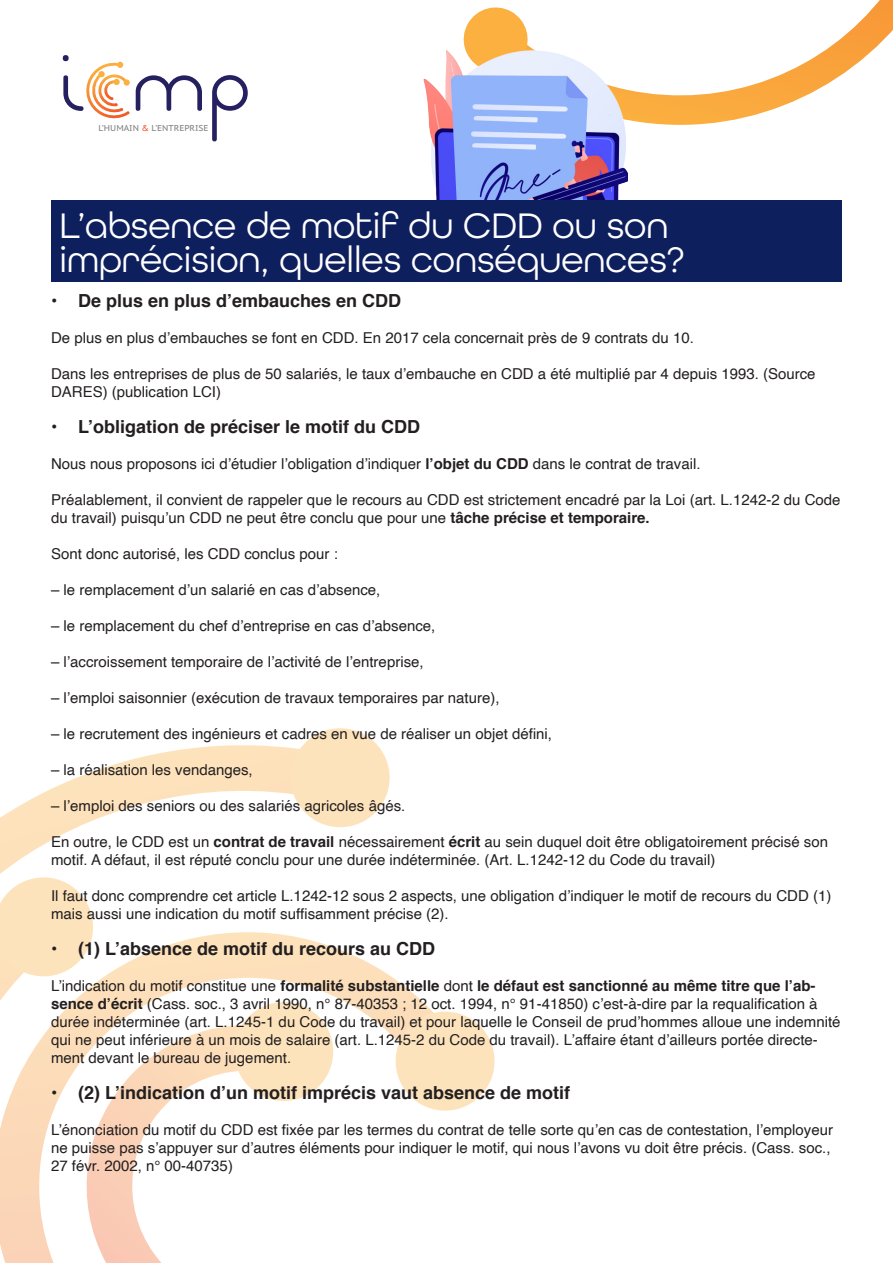
<style>
.page{position:relative;width:893px;height:1263px;background:#fff}
.page>*{position:absolute;margin:0;border:0;box-sizing:border-box;transform-origin:0 0}
.t1{font:37.5px "All Round Gothic";color:#fff}
.t2{font:700 18px "Helvetica";color:#231f20}
.t3{font:15px/18px "Helvetica";color:#231f20}
.t4{font:8.55px "PT Sans Caption";color:#808285}
.s1{color:#f15929}
.s2{font-weight:700}
</style>
<div class="page">
<svg style="left:0;top:938px;width:434px;height:325px"></svg>
<svg style="left:73px;top:1025px;width:187px;height:238px"></svg>
<div style="left:291px;top:728px;width:99px;height:99px;background:#fde3bb;border-radius:50%"></div>
<svg style="left:0;top:745px;width:302px;height:256px"></svg>
<div style="left:396px;top:1012px;width:99px;height:98px;background:#fde3bb;border-radius:50%"></div>
<div style="left:234px;top:1002px;width:99px;height:99px;background:#fde3bb;border-radius:50%"></div>
<svg style="left:532px;top:0;width:361px;height:125px"></svg>
<svg style="left:463px;top:7px;width:69px;height:44px"></svg>
<svg style="left:212px;top:75px;width:36px;height:66px"></svg>
<svg style="left:63px;top:55px;width:139px;height:64px"></svg>
<img style="left:424px;top:51px;width:204px;height:150px">
<div style="left:51px;top:201px;width:791px;height:81px;background:#0e1f5d"></div>
<p class="t4" style="left:98px;top:123px;width:112px">L’HUMAIN <span class="s1">&amp;</span> L’ENTREPRISE</p>
<p class="t1" style="left:60px;top:203px;width:610px">L’absence de motif du CDD ou son</p>
<p class="t1" style="left:60px;top:238px;width:626px">imprécision, quelles conséquences?</p>
<p class="t2" style="left:51px;top:286px;width:352px">• De plus en plus d’embauches en CDD</p>
<p class="t3" style="left:51px;top:329px;width:644px">De plus en plus d’embauches se font en CDD. En 2017 cela concernait près de 9 contrats du 10.</p>
<p class="t3" style="left:51px;top:365px;width:766px">Dans les entreprises de plus de 50 salariés, le taux d’embauche en CDD a été multiplié par 4 depuis 1993. (Source<br>DARES) (publication LCI)</p>
<p class="t2" style="left:51px;top:412px;width:371px">• L’obligation de préciser le motif du CDD</p>
<p class="t3" style="left:51px;top:455px;width:651px">Nous nous proposons ici d’étudier l’obligation d’indiquer <span class="s2">l’objet du CDD</span> dans le contrat de travail.</p>
<p class="t3" style="left:51px;top:491px;width:791px">Préalablement, il convient de rappeler que le recours au CDD est strictement encadré par la Loi (art. L.1242-2 du Code du travail) puisqu’un CDD ne peut être conclu que pour une <span class="s2">tâche précise et temporaire.</span></p>
<p class="t3" style="left:51px;top:545px;width:288px">Sont donc autorisé, les CDD conclus pour :</p>
<p class="t3" style="left:51px;top:581px;width:331px">– le remplacement d’un salarié en cas d’absence,</p>
<p class="t3" style="left:51px;top:617px;width:386px">– le remplacement du chef d’entreprise en cas d’absence,</p>
<p class="t3" style="left:51px;top:653px;width:374px">– l’accroissement temporaire de l’activité de l’entreprise,</p>
<p class="t3" style="left:51px;top:689px;width:450px">– l’emploi saisonnier (exécution de travaux temporaires par nature),</p>
<p class="t3" style="left:51px;top:725px;width:503px">– le recrutement des ingénieurs et cadres en vue de réaliser un objet défini,</p>
<p class="t3" style="left:51px;top:761px;width:203px">– la réalisation les vendanges,</p>
<p class="t3" style="left:51px;top:797px;width:356px">– l’emploi des seniors ou des salariés agricoles âgés.</p>
<p class="t3" style="left:51px;top:833px;width:779px">En outre, le CDD est un <span class="s2">contrat de travail</span> nécessairement <span class="s2">écrit</span> au sein duquel doit être obligatoirement précisé son motif. A défaut, il est réputé conclu pour une durée indéterminée. (Art. L.1242-12 du Code du travail)</p>
<p class="t3" style="left:51px;top:887px;width:782px">Il faut donc comprendre cet article L.1242-12 sous 2 aspects, une obligation d’indiquer le motif de recours du CDD (1) mais aussi une indication du motif suffisamment précise (2).</p>
<p class="t2" style="left:51px;top:934px;width:386px">• (1) L’absence de motif du recours au CDD</p>
<p class="t3" style="left:51px;top:977px;width:791px">L’indication du motif constitue une <span class="s2">formalité substantielle</span> dont <span class="s2">le défaut est sanctionné au même titre que l’ab&shy;sence d’écrit</span> (Cass. soc., 3 avril 1990, n° 87-40353 ; 12 oct. 1994, n° 91-41850) c’est-à-dire par la requalification à durée indéterminée (art. L.1245-1 du Code du travail) et pour laquelle le Conseil de prud’hommes alloue une indemnité qui ne peut inférieure à un mois de salaire (art. L.1245-2 du Code du travail). L’affaire étant d’ailleurs portée directe&shy;ment devant le bureau de jugement.</p>
<p class="t2" style="left:51px;top:1078px;width:521px">• (2) L’indication d’un motif imprécis vaut absence de motif</p>
<p class="t3" style="left:51px;top:1121px;width:784px">L’énonciation du motif du CDD est fixée par les termes du contrat de telle sorte qu’en cas de contestation, l’employeur ne puisse pas s’appuyer sur d’autres éléments pour indiquer le motif, qui nous l’avons vu doit être précis. (Cass. soc.,<br>27 févr. 2002, n° 00-40735)</p>
</div>
